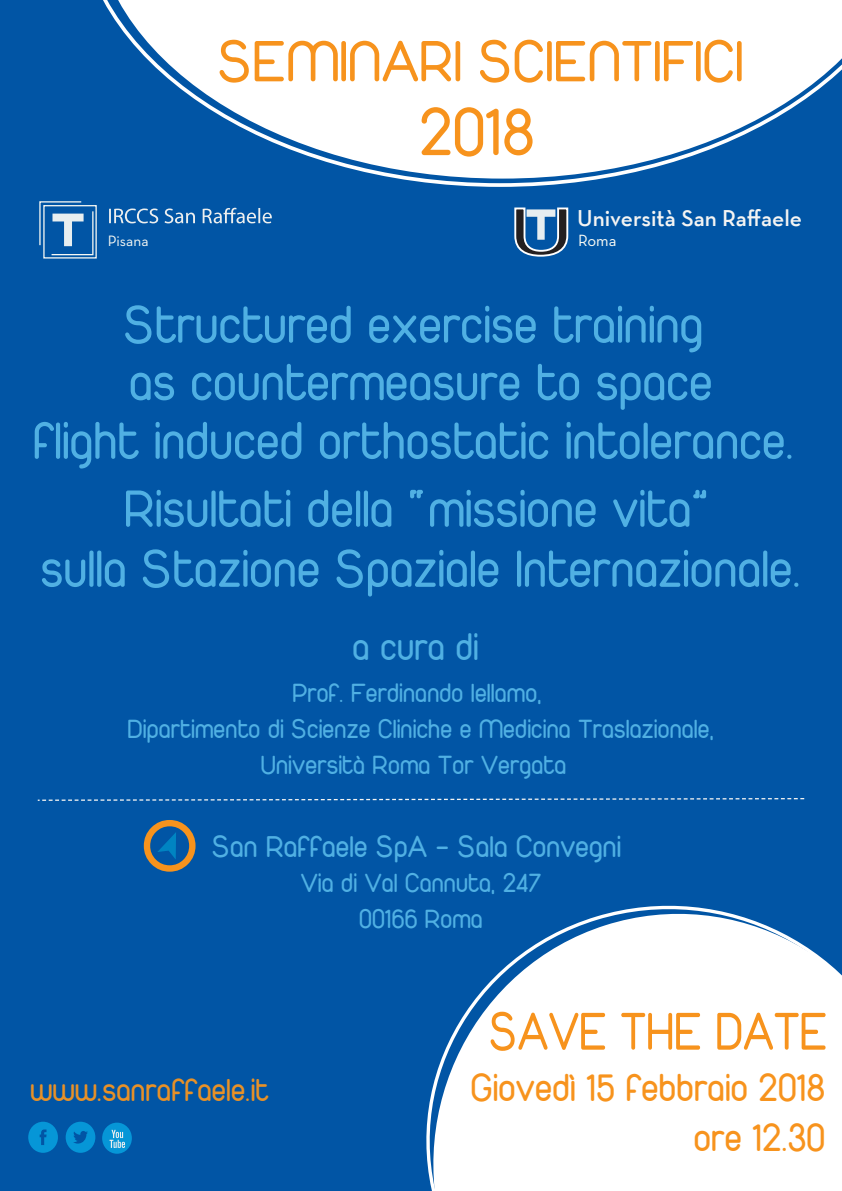
<style>
.page{position:relative;width:842px;height:1191px;background:#fff}
.page>*{position:absolute;margin:0;border:0;box-sizing:border-box;transform-origin:0 0}
.t1{font:70.3px "Duepuntozero";color:#f7931d}
.t2{font:68.9px "Myriad";color:#231f20;scale:1.52 1}
.t3{font:61.1px "Duepuntozero";color:#f7931d}
.t4{font:55.8px "Duepuntozero";color:#f7931d;scale:.9 1}
.t5{font:55px/57.4px "Duepuntozero";color:#50b0e3}
.t6{font:40.5px "Duepuntozero";color:#f7931d}
.t7{font:40px "Duepuntozero";color:#50b0e3}
.t8{font:33.6px "Duepuntozero";color:#e89127}
.t9{font:31.8px "Duepuntozero";color:#50b0e3}
.t10{font:27.9px/36px "Duepuntozero";color:#50b0e3;text-align:center}
.t11{font:600 23.2px "Neutra Text";color:#f4f4f3}
.t12{font:16.5px "Neutra Text";color:#fafbf5}
.t13{font:15.3px "Neutra Text";color:#f6f8f4}
</style>
<div class="page">
<div style="left:0;top:0;width:842px;height:1190px;background:#0155a5"></div>
<svg style="left:103px;top:0;width:739px;height:187px"></svg>
<svg style="left:144px;top:820px;width:52px;height:51px"></svg>
<svg style="left:37px;top:798px;width:768px;height:3px"></svg>
<svg style="left:28px;top:1121px;width:30px;height:31px"></svg>
<svg style="left:66px;top:1121px;width:29px;height:31px"></svg>
<div style="left:102px;top:1122px;width:30px;height:31px;background:#0696d7;border-radius:50%"></div>
<svg style="left:399px;top:905px;width:443px;height:286px"></svg>
<svg style="left:110px;top:1129px;width:15px;height:19px"></svg>
<svg style="left:514px;top:207px;width:55px;height:50px"></svg>
<svg style="left:39px;top:201px;width:58px;height:58px"></svg>
<svg style="left:109px;top:208px;width:163px;height:15px"></svg>
<p class="t3" style="left:218px;top:29px;width:527px">SEMINARI SCIENTIFICI</p>
<p class="t1" style="left:420px;top:94px;width:119px">2018</p>
<p class="t2" style="left:507px;top:198px;width:46px">U</p>
<p class="t11" style="left:577px;top:204px;width:226px">Università San Raffaele</p>
<p class="t13" style="left:108px;top:232px;width:42px">Pisana</p>
<p class="t12" style="left:578px;top:230px;width:40px">Roma</p>
<p class="t5" style="left:124px;top:297px;width:590px">Structured exercise training as countermeasure to space</p>
<p class="t5" style="left:33px;top:413px;width:763px">flight induced orthostatic intolerance.</p>
<p class="t5" style="left:41px;top:480px;width:762px;line-height:60px;text-align:center">Risultati della “missione vita”<br>sulla Stazione Spaziale Internazionale.</p>
<p class="t7" style="left:353px;top:625px;width:128px">a cura di</p>
<p class="t10" style="left:128px;top:675px;width:588px">Prof. Ferdinando Iellamo,<br>Dipartimento di Scienze Cliniche e Medicina Traslazionale,</p>
<p class="t10" style="left:261px;top:747px;width:307px">Università Roma Tor Vergata</p>
<p class="t9" style="left:212px;top:830px;width:411px">San Raffaele SpA - Sala Convegni</p>
<p class="t10" style="left:301px;top:865px;width:242px;line-height:35.6px">Via di Val Cannuta, 247<br>00166 Roma</p>
<p class="t4" style="left:489px;top:1001px;width:377px">SAVE THE DATE</p>
<p class="t8" style="left:30px;top:1071px;width:240px">www.sanraffaele.it</p>
<p class="t6" style="left:471px;top:1065px;width:357px">Giovedì 15 febbraio 2018</p>
<p class="t6" style="left:694px;top:1115px;width:133px">ore 12.30</p>
</div>
